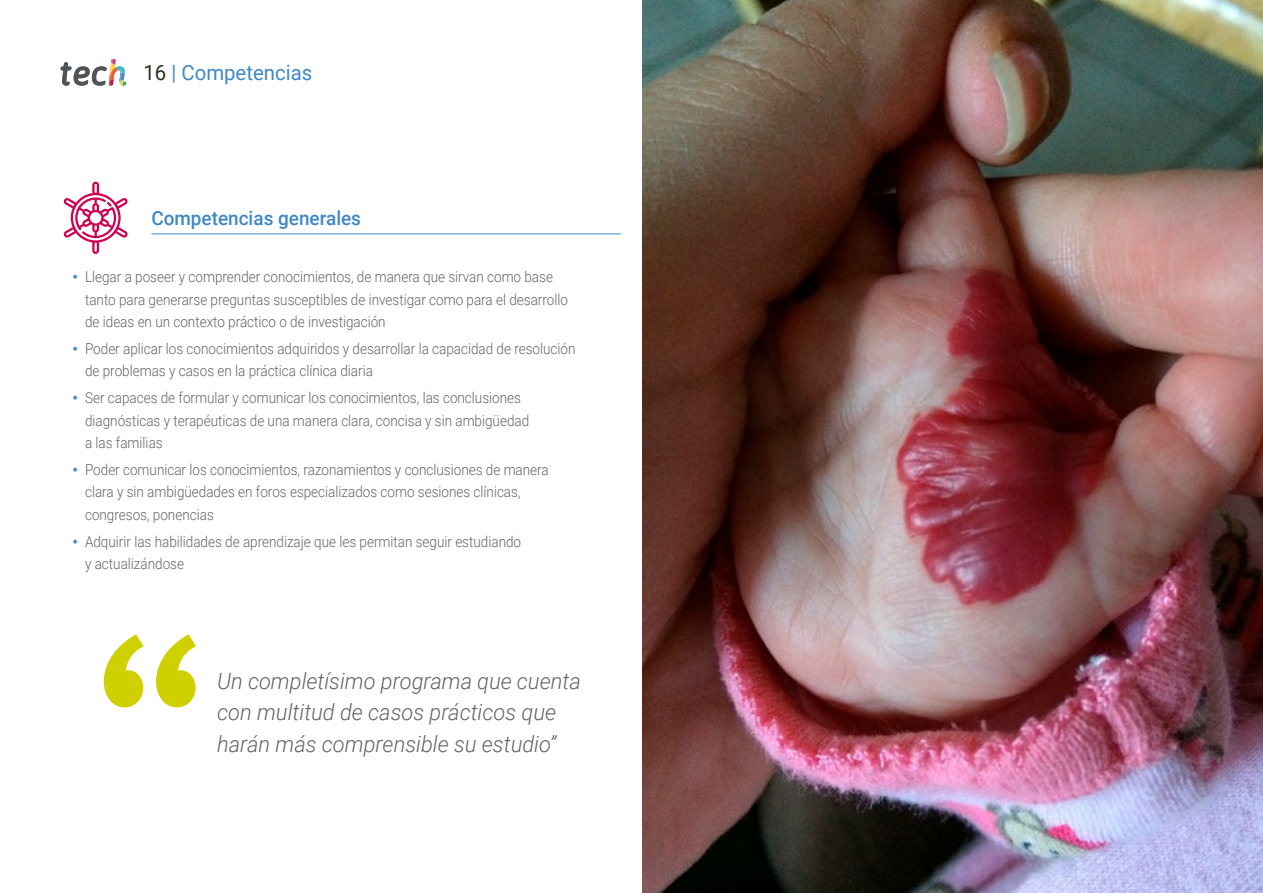
<style>
.page{position:relative;width:1263px;height:893px;background:#fff}
.page>*{position:absolute;margin:0;border:0;box-sizing:border-box;transform-origin:0 0}
.t1{font:italic 300 22.5px/31.5px "Roboto";color:#61646a}
.t2{font:21px "Roboto";color:#4089c5}
.t3{font:500 19.5px "Roboto";color:#4089c5}
.t4{font:300 15px/22.5px "Roboto";color:#61646a;scale:.9 1}
.s1{color:#312e20}
</style>
<div class="page">
<img style="left:642px;top:0;width:621px;height:893px">
<svg style="left:104px;top:634px;width:92px;height:73px"></svg>
<hr style="left:151px;top:234px;width:470px;height:1px;background:#4089c5">
<svg style="left:63px;top:182px;width:65px;height:72px"></svg>
<svg style="left:61px;top:59px;width:65px;height:27px"></svg>
<h2 class="t2" style="left:144px;top:57px;width:170px"><span class="s1">16</span> | Competencias</h2>
<h3 class="t3" style="left:151px;top:205px;width:211px">Competencias generales</h3>
<p class="t4" style="left:85px;top:265px;width:538px">Llegar a poseer y comprender conocimientos, de manera que sirvan como base tanto para generarse preguntas susceptibles de investigar como para el desarrollo de ideas en un contexto práctico o de investigación</p>
<p class="t4" style="left:85px;top:337px;width:546px">Poder aplicar los conocimientos adquiridos y desarrollar la capacidad de resolución de problemas y casos en la práctica clínica diaria</p>
<p class="t4" style="left:85px;top:386px;width:495px">Ser capaces de formular y comunicar los conocimientos, las conclusiones diagnósticas y terapéuticas de una manera clara, concisa y sin ambigüedad a las familias</p>
<p class="t4" style="left:85px;top:458px;width:517px">Poder comunicar los conocimientos, razonamientos y conclusiones de manera clara y sin ambigüedades en foros especializados como sesiones clínicas, congresos, ponencias</p>
<p class="t4" style="left:85px;top:530px;width:486px">Adquirir las habilidades de aprendizaje que les permitan seguir estudiando y actualizándose</p>
<h1 class="t1" style="left:217px;top:664px;width:365px">Un completísimo programa que cuenta con multitud de casos prácticos que harán más comprensible su estudio”</h1>
</div>
